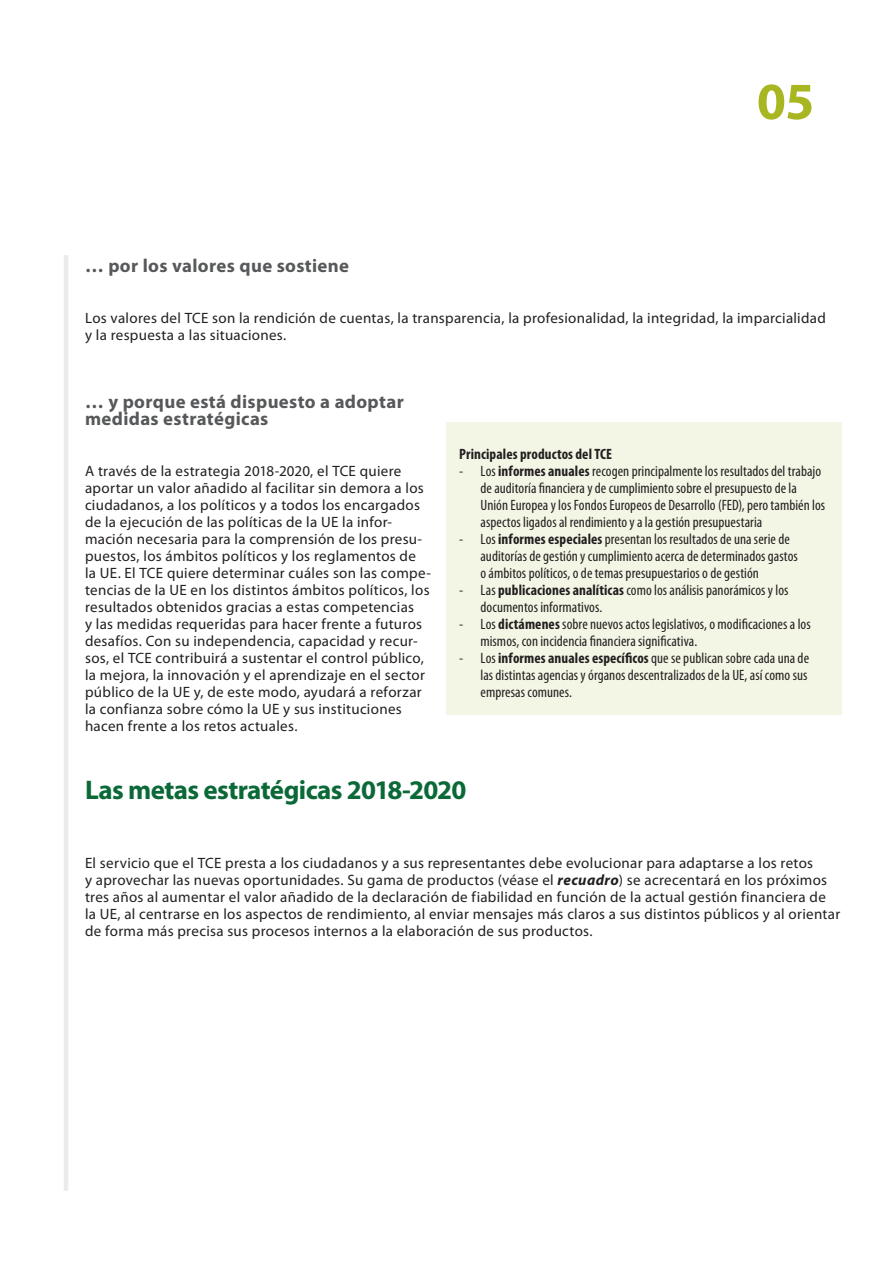
<style>
.page{position:relative;width:893px;height:1263px;background:#fff}
.page>*{position:absolute;margin:0;border:0;box-sizing:border-box;transform-origin:0 0}
.t1{font:700 52.5px "Myriad Pro";color:#a7b621}
.E_01_-_CHAP_TITRE_CH{font:700 27px "Myriad Pro";letter-spacing:-.025em;color:#0b6938}
.E_03_-_CHAP__TITRE_A{font:700 18.75px/17px "Myriad Pro";letter-spacing:.02em;color:#57585a}
.E_06_-_CHAP__TEXTE_C{font:15px/17px "Myriad Pro";letter-spacing:.02em;color:#231f20}
.F_05___BOX_a__TEXTE{font:condensed 15px/17px "Myriad Pro";letter-spacing:.005em;color:#231f20}
.F_03_-_BOX_TITRE_COL{font:700 condensed 15px "Myriad Pro";letter-spacing:.01em;color:#231f20}
.s1{font-weight:700}
.s2{font-weight:700;font-style:italic}
</style>
<div class="page">
<hr style="left:64px;top:255px;width:4px;height:936px;background:#ebebeb">
<div style="left:446px;top:422px;width:396px;height:292px;background:#f4f6e5"></div>
<p class="t1" style="left:757px;top:67px;width:59px">05</p>
<p class="E_03_-_CHAP__TITRE_A" style="left:85px;top:257px;width:266px">… por los valores que sostiene</p>
<p class="E_06_-_CHAP__TEXTE_C" style="left:85px;top:309px;width:742px">Los valores del TCE son la rendición de cuentas, la transparencia, la profesionalidad, la integridad, la imparcialidad y la respuesta a las situaciones.</p>
<p class="E_03_-_CHAP__TITRE_A" style="left:85px;top:393px;width:320px">… y porque está dispuesto a adoptar medidas estratégicas</p>
<p class="E_06_-_CHAP__TEXTE_C" style="left:85px;top:462px;width:347px">A través de la estrategia 2018-2020, el TCE quiere aportar un valor añadido al facilitar sin demora a los ciudadanos, a los políticos y a todos los encargados de la ejecución de las políticas de la UE la infor&shy;mación necesaria para la comprensión de los presu&shy;puestos, los ámbitos políticos y los reglamentos de<br>la UE. El TCE quiere determinar cuáles son las compe&shy;tencias de la UE en los distintos ámbitos políticos, los resultados obtenidos gracias a estas competencias<br>y las medidas requeridas para hacer frente a futuros desafíos. Con su independencia, capacidad y recur&shy;sos, el TCE contribuirá a sustentar el control público, la mejora, la innovación y el aprendizaje en el sector público de la UE y, de este modo, ayudará a reforzar la confianza sobre cómo la UE y sus instituciones hacen frente a los retos actuales.</p>
<p class="F_03_-_BOX_TITRE_COL" style="left:459px;top:446px;width:154px">Principales productos del TCE</p>
<p class="F_05___BOX_a__TEXTE" style="left:480px;top:463px;width:346px;text-indent:-21px">- Los <span class="s1">informes anuales</span> recogen principalmente los resultados del trabajo de auditoría financiera yde cumplimiento sobre el presupuesto de la Unión Europea ylos Fondos Europeos de Desarrollo (FED), pero también los aspectos ligados al rendimiento ya la gestión presupuestaria</p>
<p class="F_05___BOX_a__TEXTE" style="left:480px;top:531px;width:319px;text-indent:-21px">- Los <span class="s1">informes especiales</span> presentan los resultados de una serie de auditorías de gestión ycumplimiento acerca de determinados gastos oámbitos políticos, ode temas presupuestarios ode gestión</p>
<p class="F_05___BOX_a__TEXTE" style="left:480px;top:582px;width:310px;text-indent:-21px">- Las <span class="s1">publicaciones analíticas</span> como los análisis panorámicos ylos documentos informativos.</p>
<p class="F_05___BOX_a__TEXTE" style="left:480px;top:616px;width:332px;text-indent:-21px">- Los <span class="s1">dictámenes</span> sobre nuevos actos legislativos, o modificaciones alos mismos, con incidencia financiera significativa.</p>
<p class="F_05___BOX_a__TEXTE" style="left:480px;top:650px;width:330px;text-align:justify;text-indent:-21px">- Los <span class="s1">informes anuales específicos</span> que se publican sobre cada una de las distintas agencias yórganos descentralizados de la UE, así como sus empresas comunes.</p>
<p class="E_01_-_CHAP_TITRE_CH" style="left:85px;top:773px;width:383px">Las metas estratégicas 2018-2020</p>
<p class="E_06_-_CHAP__TEXTE_C" style="left:85px;top:854px;width:757px">El servicio que el TCE presta a los ciudadanos y a sus representantes debe evolucionar para adaptarse a los retos<br>y aprovechar las nuevas oportunidades. Su gama de productos (véase el <span class="s2">recuadro</span>) se acrecentará en los próximos tres años al aumentar el valor añadido de la declaración de fiabilidad en función de la actual gestión financiera de la UE, al centrarse en los aspectos de rendimiento, al enviar mensajes más claros a sus distintos públicos y al orientar de forma más precisa sus procesos internos a la elaboración de sus productos.</p>
</div>
